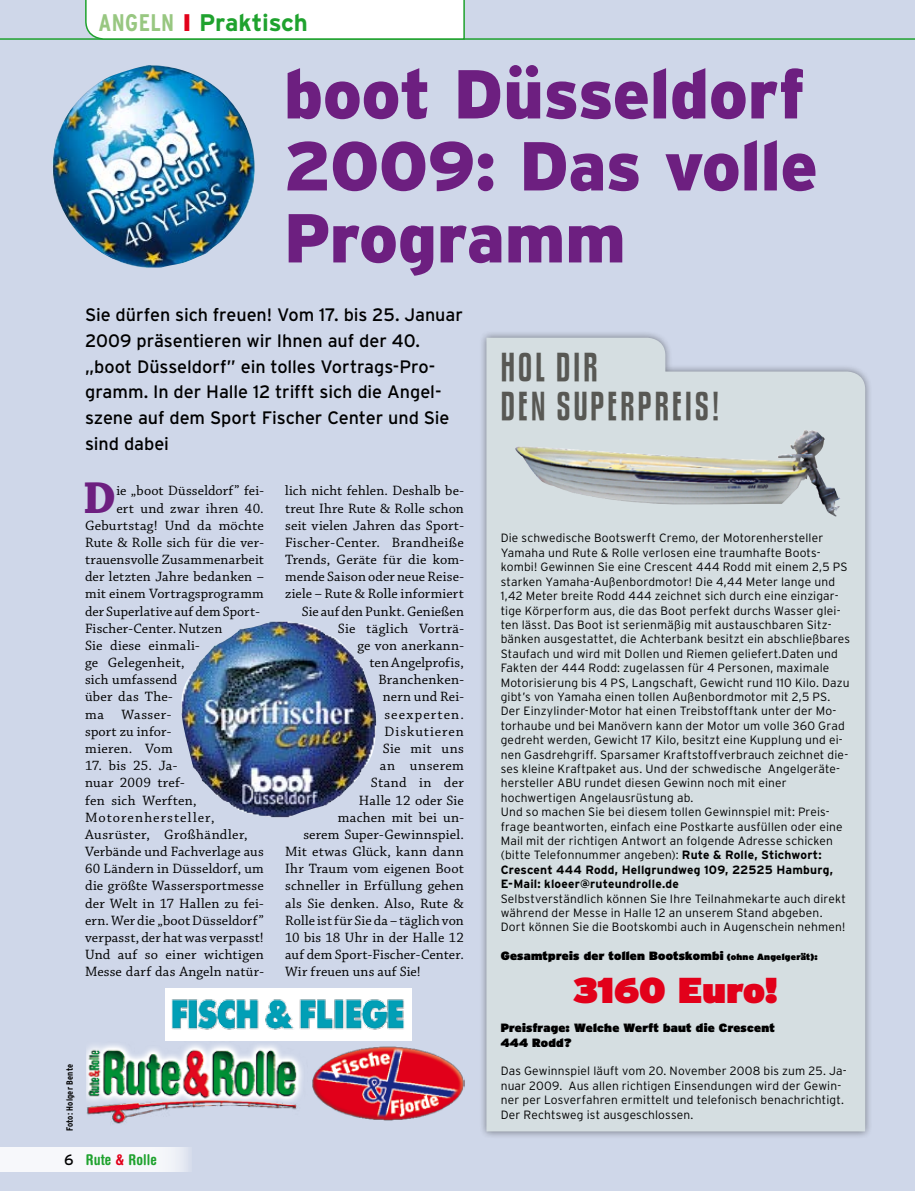
<style>
.page{position:relative;width:915px;height:1191px;background:#fff}
.page>*{position:absolute;margin:0;border:0;box-sizing:border-box;transform-origin:0 0}
.t1{font:900 69px/72px "Interstate";letter-spacing:-.01em;color:#6d1f80}
.t2{font:700 47.1px "Chaparral Pro";color:#6d1f80}
.t3{font:39px/39px "Kenyan Coffee";letter-spacing:.09em;color:#585854}
.t4{font:900 36px "Interstate";color:#e2001a}
.t5{font:700 24px "Interstate";letter-spacing:-.01em;color:#1fa22e}
.t6{font:18px/25.8px "Interstate";letter-spacing:-.005em;color:#000}
.t7{font:700 condensed 15px "Helvetica Rounded";letter-spacing:.01em;color:#1fa22e}
.t8{font:14.25px/17.1px "Chaparral Pro";letter-spacing:.015em;color:#000}
.t9{font:14.25px "Chaparral Pro";letter-spacing:.075em;color:#000}
.t10{font:14.25px "Chaparral Pro";letter-spacing:.07em;color:#000}
.t11{font:14.25px "Chaparral Pro";letter-spacing:.035em;color:#000}
.t12{font:300 12px/14.4px "Interstate";letter-spacing:.015em;color:#000}
.t13{font:900 12px/14.4px "Interstate";letter-spacing:.02em;color:#000}
.t14{font:700 condensed 9px "Interstate";letter-spacing:.025em;color:#000}
.s1{font-stretch:condensed;color:#98c781}
.s2{font-weight:900;color:#e2001a}
.s3{font-family:"Interstate";font-weight:400;font-stretch:normal;color:#000}
.s4{color:#e2001a}
.s5{font-weight:700}
.s6{font-size:9px}
</style>
<div class="page">
<div style="left:0;top:0;width:914px;height:1191px;background:#cfd7e9"></div>
<hr style="left:0;top:38px;width:914px;height:2px;background:#1fa22e">
<svg style="left:0;top:1147px;width:189px;height:24px;background:#f5f6fa"></svg>
<div style="left:84px;top:0;width:381px;height:40px;background:#fff"></div>
<img style="left:52px;top:65px;width:203px;height:203px">
<img style="left:181px;top:621px;width:196px;height:196px">
<div style="left:478px;top:330px;width:436px;height:815px;background:#000;opacity:.45"></div>
<svg style="left:486px;top:338px;width:378px;height:793px"></svg>
<div style="left:496px;top:415px;width:355px;height:107px;background:#fff;opacity:.5"></div>
<img style="left:312px;top:1046px;width:152px;height:74px">
<div style="left:165px;top:988px;width:247px;height:52px;background:#fff"></div>
<img style="left:171px;top:999px;width:233px;height:31px">
<img style="left:87px;top:1045px;width:215px;height:79px">
<h3 class="t5" style="left:99px;top:9px;width:211px"><span class="s1">ANGELN</span> <span class="s2">I</span> Praktisch</h3>
<h1 class="t1" style="left:284px;top:57px;width:535px">boot Düsseldorf<br>2009: Das volle<br>Programm</h1>
<h3 class="t6" style="left:85px;top:302px;width:379px">Sie dürfen sich freuen! Vom 17. bis 25. Januar 2009 präsentieren wir Ihnen auf der 40. „boot Düsseldorf” ein tolles Vortrags-Pro&shy;gramm. In der Halle 12 trifft sich die Angel&shy;szene auf dem Sport Fischer Center und Sie sind dabei</h3>
<h2 class="t2" style="left:83px;top:470px;width:35px">D</h2>
<p class="t8" style="left:116px;top:483px;width:149px">ie „boot Düsseldorf” fei-</p>
<p class="t8" style="left:116px;top:500px;width:149px">ert und zwar ihren 40.</p>
<p class="t8" style="left:85px;top:517px;width:180px">Geburtstag! Und da möchte</p>
<p class="t8" style="left:85px;top:534px;width:180px">Rute &amp; Rolle sich für die ver-</p>
<p class="t8" style="left:85px;top:551px;width:180px">trauensvolle Zusammenarbeit</p>
<p class="t8" style="left:85px;top:569px;width:180px">der letzten Jahre bedanken –</p>
<p class="t8" style="left:85px;top:586px;width:180px">mit einem Vortragsprogramm</p>
<p class="t8" style="left:85px;top:603px;width:176px">der Superlative auf dem Sport-</p>
<p class="t8" style="left:85px;top:620px;width:139px">Fischer-Center. Nutzen</p>
<p class="t8" style="left:85px;top:637px;width:116px">Sie diese einmali-</p>
<p class="t8" style="left:85px;top:654px;width:101px">ge Gelegenheit,</p>
<p class="t8" style="left:85px;top:672px;width:94px">sich umfassend</p>
<p class="t8" style="left:85px;top:689px;width:89px">über das The-</p>
<p class="t11" style="left:85px;top:706px;width:88px">ma Wasser-</p>
<p class="t8" style="left:85px;top:723px;width:88px">sport zu infor-</p>
<p class="t8" style="left:85px;top:740px;width:89px">mieren. Vom</p>
<p class="t8" style="left:85px;top:757px;width:180px">17. bis 25. Ja-<br>nuar 2009 tref-<br>fen sich Werften,<br>Motorenhersteller,<br>Ausrüster, Großhändler,<br>Verbände und Fachverlage aus<br>60 Ländern in Düsseldorf, um die größte Wassersportmesse der Welt in 17 Hallen zu fei&shy;ern. Wer die „boot Düsseldorf” verpasst, der hat was verpasst!<br>Und auf so einer wichtigen<br>Messe darf das Angeln natür-</p>
<p class="t8" style="left:285px;top:483px;width:180px">lich nicht fehlen. Deshalb be-</p>
<p class="t8" style="left:285px;top:500px;width:180px">treut Ihre Rute &amp; Rolle schon</p>
<p class="t8" style="left:285px;top:517px;width:180px">seit vielen Jahren das Sport-</p>
<p class="t8" style="left:285px;top:534px;width:180px">Fischer-Center. Brandheiße</p>
<p class="t8" style="left:285px;top:551px;width:180px">Trends, Geräte für die kom-</p>
<p class="t8" style="left:285px;top:569px;width:180px">mende Saison oder neue Reise-</p>
<p class="t8" style="left:285px;top:586px;width:180px">ziele – Rute &amp; Rolle informiert</p>
<p class="t8" style="left:302px;top:603px;width:163px">Sie auf den Punkt. Genießen</p>
<p class="t8" style="left:338px;top:620px;width:127px">Sie täglich Vorträ-</p>
<p class="t8" style="left:357px;top:637px;width:108px">ge von anerkann-</p>
<p class="t8" style="left:369px;top:654px;width:96px">ten Angelprofis,</p>
<p class="t8" style="left:378px;top:672px;width:87px">Branchenken-</p>
<p class="t8" style="left:383px;top:689px;width:82px">nern und Rei-</p>
<p class="t9" style="left:384px;top:706px;width:81px">seexperten.</p>
<p class="t10" style="left:384px;top:723px;width:81px">Diskutieren</p>
<p class="t8" style="left:383px;top:740px;width:82px">Sie mit uns</p>
<p class="t8" style="left:380px;top:757px;width:85px">an unserem</p>
<p class="t8" style="left:371px;top:775px;width:94px">Stand in der</p>
<p class="t8" style="left:359px;top:792px;width:106px">Halle 12 oder Sie</p>
<p class="t8" style="left:338px;top:809px;width:127px">machen mit bei un-</p>
<p class="t8" style="left:303px;top:826px;width:162px">serem Super-Gewinnspiel.</p>
<p class="t8" style="left:285px;top:843px;width:180px">Mit etwas Glück, kann dann</p>
<p class="t8" style="left:285px;top:860px;width:180px">Ihr Traum vom eigenen Boot</p>
<p class="t8" style="left:285px;top:878px;width:180px">schneller in Erfüllung gehen</p>
<p class="t8" style="left:285px;top:895px;width:180px">als Sie denken. Also, Rute &amp;</p>
<p class="t8" style="left:285px;top:912px;width:180px">Rolle ist für Sie da – täglich von</p>
<p class="t8" style="left:285px;top:929px;width:180px">10 bis 18 Uhr in der Halle 12</p>
<p class="t8" style="left:285px;top:946px;width:180px">auf dem Sport-Fischer-Center.</p>
<p class="t8" style="left:285px;top:963px;width:137px">Wir freuen uns auf Sie!</p>
<p class="t14" style="left:65px;top:1131px;width:69px;rotate:-90deg">Foto: Holger Bente</p>
<p class="t7" style="left:64px;top:1150px;width:94px"><span class="s3">6</span> Rute <span class="s4">&amp;</span> Rolle</p>
<h3 class="t3" style="left:500px;top:349px;width:220px">HOL DIR<br>DEN SUPERPREIS!</h3>
<p class="t12" style="left:500px;top:531px;width:351px">Die schwedische Bootswerft Cremo, der Motorenhersteller Yamaha und Rute &amp; Rolle verlosen eine traumhafte Boots&shy;kombi! Gewinnen Sie eine Crescent 444 Rodd mit einem 2,5 PS starken Yamaha-Außenbordmotor! Die 4,44 Meter lange und 1,42 Meter breite Rodd 444 zeichnet sich durch eine einzigar&shy;tige Körperform aus, die das Boot perfekt durchs Wasser glei&shy;ten lässt. Das Boot ist serienmäßig mit austauschbaren Sitz&shy;bänken ausgestattet, die Achterbank besitzt ein abschließbares Staufach und wird mit Dollen und Riemen geliefert.Daten und Fakten der 444 Rodd: zugelassen für 4 Personen, maximale Motorisierung bis 4 PS, Langschaft, Gewicht rund 110 Kilo. Dazu gibt’s von Yamaha einen tollen Außenbordmotor mit 2,5 PS.<br>Der Einzylinder-Motor hat einen Treibstofftank unter der Mo&shy;torhaube und bei Manövern kann der Motor um volle 360 Grad gedreht werden, Gewicht 17 Kilo, besitzt eine Kupplung und ei&shy;nen Gasdrehgriff. Sparsamer Kraftstoffverbrauch zeichnet die&shy;ses kleine Kraftpaket aus. Und der schwedische Angelgeräte&shy;hersteller ABU rundet diesen Gewinn noch mit einer hochwertigen Angelausrüstung ab.<br>Und so machen Sie bei diesem tollen Gewinnspiel mit: Preis&shy;frage beantworten, einfach eine Postkarte ausfüllen oder eine Mail mit der richtigen Antwort an folgende Adresse schicken (bitte Telefonnummer angeben): <span class="s5">Rute &amp; Rolle, Stichwort:<br>Crescent 444 Rodd, Hellgrundweg 109, 22525 Hamburg, E-Mail: kloeer@ruteundrolle.de</span></p>
<p class="t12" style="left:500px;top:891px;width:346px">Selbstverständlich können Sie Ihre Teilnahmekarte auch direkt während der Messe in Halle 12 an unserem Stand abgeben.<br>Dort können Sie die Bootskombi auch in Augenschein nehmen!</p>
<p class="t13" style="left:500px;top:948px;width:318px">Gesamtpreis der tollen Bootskombi <span class="s6">(ohne Angelgerät):</span></p>
<h3 class="t4" style="left:573px;top:968px;width:206px">3160 Euro!</h3>
<p class="t13" style="left:500px;top:1020px;width:275px">Preisfrage: Welche Werft baut die Crescent<br>444 Rodd?</p>
<p class="t12" style="left:500px;top:1064px;width:347px">Das Gewinnspiel läuft vom 20. November 2008 bis zum 25. Ja&shy;nuar 2009. Aus allen richtigen Einsendungen wird der Gewin&shy;ner per Losverfahren ermittelt und telefonisch benachrichtigt.<br>Der Rechtsweg ist ausgeschlossen.</p>
</div>
